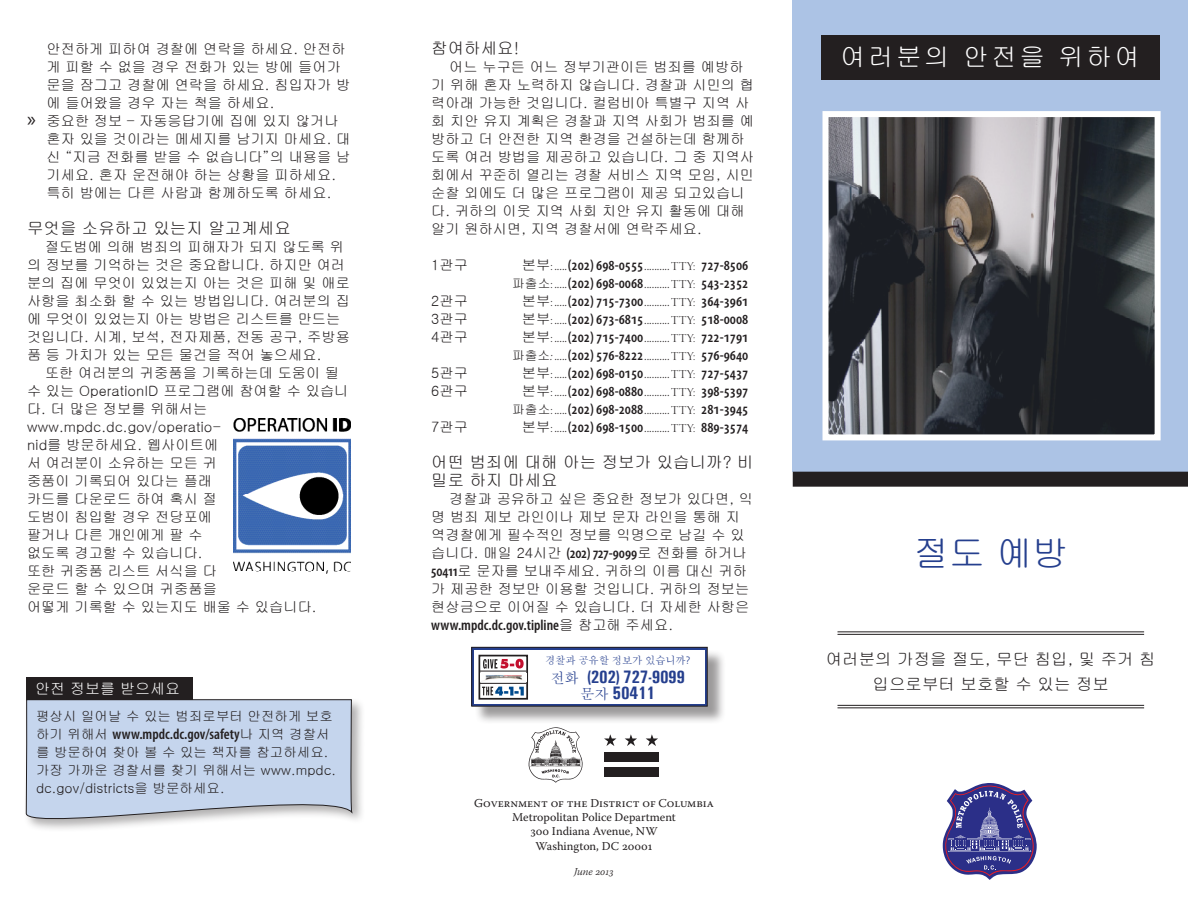
<style>
.page{position:relative;width:1188px;height:918px;background:#fff}
.page>*{position:absolute;margin:0;border:0;box-sizing:border-box;transform-origin:0 0}
.t1{font:36px "Gulim";color:#253f8e}
.t2{font:25.5px "Gulim";letter-spacing:.1em;color:#fff}
.t3{font:700 condensed 18.15px/16.8px "Univers";letter-spacing:-.02em;color:#253f8e;text-align:center}
.subhead{font:16.5px/18px "Gulim";color:#231f20}
.kicker{font:16.5px/25.5px "Gulim";color:#231f20;text-align:center}
.body{font:600 condensed 15px "Myriad Pro";color:#231f20}
.t4{font:15px "Gulim";color:#fff}
.body-2{font:14.25px/18px "Gulim";color:#231f20}
.t5{font:13.5px/18px "Gulim";color:#231f20}
.t6{font:12px/14.4px "Warnock Pro";color:#231f20;text-align:center}
.t7{font:italic 300 10.5px "Warnock Pro";letter-spacing:-.005em;color:#231f20}
.t8{font:10.2px "Batang";letter-spacing:-.02em;color:#253f8e}
.s1{font-family:"Myriad Pro";font-size:21px}
.s2{font-family:"Gulim";font-weight:400;font-stretch:normal;font-size:13.5px}
.s3{font-family:"Gulim";font-weight:400;font-stretch:normal;font-size:14.25px}
.s4{font-family:"Warnock Pro Light Disp";font-weight:400;font-stretch:normal;font-size:12.75px}
.s5{font-family:"Warnock Pro Light Disp";font-weight:400;font-stretch:normal;font-size:14.25px}
.s6{font-family:"Warnock Pro Light Disp";font-weight:400;font-stretch:normal;font-size:12px}
.s7{font-family:"Gulim";font-weight:400;font-stretch:normal;font-size:12.75px}
.s8{font-family:"Warnock Pro Light It Disp";font-weight:400;font-stretch:normal;font-size:12.75px}
.s9{font-family:"Myriad Pro";font-weight:600;font-stretch:condensed;font-size:15px}
.s10{font-family:"Univers";font-weight:300}
.s11{font-family:"Batang";font-weight:400;font-stretch:normal;font-size:14.1px}
.s12{font-style:inherit}
</style>
<div class="page">
<img style="left:529px;top:728px;width:54px;height:55px">
<div style="left:604px;top:752px;width:54px;height:10px;background:#231f20"></div>
<div style="left:604px;top:767px;width:54px;height:10px;background:#231f20"></div>
<svg style="left:604px;top:734px;width:12px;height:12px"></svg>
<svg style="left:625px;top:734px;width:12px;height:12px"></svg>
<svg style="left:646px;top:734px;width:12px;height:12px"></svg>
<div style="left:793px;top:0;width:395px;height:472px;background:#acc3e5"></div>
<div style="left:793px;top:472px;width:395px;height:15px;background:#231f20"></div>
<div style="left:821px;top:35px;width:338px;height:44px;background:#231f20"></div>
<svg style="left:943px;top:783px;width:94px;height:96px"></svg>
<img style="left:830px;top:118px;width:324px;height:315px">
<div style="left:823px;top:111px;width:338px;height:329px;border:6px solid #fff"></div>
<hr style="left:838px;top:632px;width:306px;height:1px;background:#231f20">
<hr style="left:838px;top:634px;width:306px;height:1px;background:#231f20">
<hr style="left:838px;top:705px;width:306px;height:1px;background:#231f20">
<hr style="left:838px;top:708px;width:306px;height:1px;background:#231f20">
<img style="left:233px;top:418px;width:118px;height:156px">
<div style="left:24px;top:697px;width:342px;height:136px;background:#231f20;opacity:.35"></div>
<svg style="left:26px;top:699px;width:327px;height:134px;background:#c8d5e8"></svg>
<div style="left:26px;top:677px;width:167px;height:23px;background:#231f20"></div>
<div style="left:474px;top:649px;width:252px;height:76px;background:#231f20;opacity:.45"></div>
<svg style="left:474px;top:649px;width:231px;height:55px"></svg>
<div style="left:475px;top:650px;width:230px;height:54px;background:#fff"></div>
<svg style="left:482px;top:658px;width:43px;height:29px"></svg>
<div style="left:479px;top:655px;width:49px;height:45px;border:2px solid #231f20"></div>
<img style="left:480px;top:673px;width:46px;height:8px">
<svg style="left:483px;top:659px;width:41px;height:10px"></svg>
<svg style="left:482px;top:687px;width:42px;height:9px"></svg>
<hr style="left:480px;top:671px;width:47px;height:1px;background:#231f20">
<hr style="left:480px;top:683px;width:47px;height:1px;background:#231f20">
<div style="left:472px;top:647px;width:235px;height:59px;border:1px solid #231f20"></div>
<p class="body-2" style="left:46px;top:40px;width:305px">안전하게 피하여 경찰에 연락을 하세요. 안전하 게 피할 수 없을 경우 전화가 있는 방에 들어가 문을 잠그고 경찰에 연락을 하세요. 침입자가 방 에 들어왔을 경우 자는 척을 하세요.</p>
<p class="body-2" style="left:46px;top:112px;width:305px;text-indent:-20px"><span class="s1">»</span> 중요한 정보 – 자동응답기에 집에 있지 않거나 혼자 있을 것이라는 메세지를 남기지 마세요. 대 신 “지금 전화를 받을 수 없습니다”의 내용을 남 기세요. 혼자 운전해야 하는 상황을 피하세요. 특히 밤에는 다른 사람과 함께하도록 하세요.</p>
<p class="subhead" style="left:27px;top:219px;width:265px">무엇을 소유하고 있는지 알고계세요</p>
<p class="body-2" style="left:27px;top:238px;width:325px;text-indent:18px">절도범에 의해 범죄의 피해자가 되지 않도록 위 의 정보를 기억하는 것은 중요합니다. 하지만 여러 분의 집에 무엇이 있었는지 아는 것은 피해 및 애로 사항을 최소화 할 수 있는 방법입니다. 여러분의 집 에 무엇이 있었는지 아는 방법은 리스트를 만드는 것입니다. 시계, 보석, 전자제품, 전동 공구, 주방용 품 등 가치가 있는 모든 물건을 적어 놓으세요.</p>
<p class="body-2" style="left:27px;top:364px;width:323px;text-indent:18px">또한 여러분의 귀중품을 기록하는데 도움이 될 수 있는 OperationID 프로그램에 참여할 수 있습니 다. 더 많은 정보를 위해서는 www.mpdc.dc.gov/operatio-<br>nid를 방문하세요. 웹사이트에<br>서 여러분이 소유하는 모든 귀<br>중품이 기록되어 있다는 플래<br>카드를 다운로드 하여 혹시 절<br>도범이 침입할 경우 전당포에<br>팔거나 다른 개인에게 팔 수<br>없도록 경고할 수 있습니다.<br>또한 귀중품 리스트 서식을 다<br>운로드 할 수 있으며 귀중품을<br>어떻게 기록할 수 있는지도 배울 수 있습니다.</p>
<p class="t4" style="left:35px;top:681px;width:146px">안전 정보를 받으세요</p>
<p class="t5" style="left:36px;top:707px;width:298px">평상시 일어날 수 있는 범죄로부터 안전하게 보호</p>
<p class="body" style="left:36px;top:725px;width:295px"><span class="s2">하기 위해서</span> www.mpdc.dc.gov/safety<span class="s2">나 지역 경찰서</span></p>
<p class="t5" style="left:36px;top:743px;width:301px">를 방문하여 찾아 볼 수 있는 책자를 참고하세요. 가장 가까운 경찰서를 찾기 위해서는 www.mpdc. dc.gov/districts을 방문하세요.</p>
<p class="subhead" style="left:431px;top:39px;width:89px">참여하세요!</p>
<p class="body-2" style="left:431px;top:58px;width:324px;text-indent:18px">어느 누구든 어느 정부기관이든 범죄를 예방하 기 위해 혼자 노력하지 않습니다. 경찰과 시민의 협 력아래 가능한 것입니다. 컬럼비아 특별구 지역 사 회 치안 유지 계획은 경찰과 지역 사회가 범죄를 예 방하고 더 안전한 지역 환경을 건설하는데 함께하 도록 여러 방법을 제공하고 있습니다. 그 중 지역사 회에서 꾸준히 열리는 경찰 서비스 지역 모임, 시민 순찰 외에도 더 많은 프로그램이 제공 되고있습니 다. 귀하의 이웃 지역 사회 치안 유지 활동에 대해 알기 원하시면, 지역 경찰서에 연락주세요.</p>
<p class="body-2" style="left:431px;top:256px;width:38px">1관구</p>
<p class="body" style="left:522px;top:256px;width:228px"><span class="s3">본부</span><span class="s4">:</span> <span class="s5">.....</span>(202) 698-0555<span class="s5">..........</span><span class="s6">TTY:</span> 727-8506</p>
<p class="body" style="left:512px;top:274px;width:238px"><span class="s7">파출소</span><span class="s4">:</span> <span class="s5">.....</span>(202) 698-0068<span class="s5">..........</span><span class="s6">TTY:</span> 543-2352</p>
<p class="body-2" style="left:431px;top:292px;width:38px">2관구</p>
<p class="body" style="left:522px;top:292px;width:228px"><span class="s3">본부</span><span class="s4">:</span> <span class="s5">.....</span>(202) 715-7300<span class="s5">..........</span><span class="s6">TTY:</span> 364-3961</p>
<p class="body-2" style="left:431px;top:310px;width:38px">3관구</p>
<p class="body" style="left:522px;top:310px;width:228px"><span class="s3">본부</span><span class="s4">:</span> <span class="s5">.....</span>(202) 673-6815<span class="s5">..........</span><span class="s6">TTY:</span> 518-0008</p>
<p class="body-2" style="left:431px;top:328px;width:38px">4관구</p>
<p class="body" style="left:522px;top:328px;width:228px"><span class="s3">본부</span><span class="s4">:</span> <span class="s5">.....</span>(202) 715-7400<span class="s5">..........</span><span class="s6">TTY:</span> 722-1791</p>
<p class="body" style="left:512px;top:346px;width:238px"><span class="s7">파출소</span><span class="s8">:</span> <span class="s5">.....</span>(202) 576-8222<span class="s5">..........</span><span class="s6">TTY:</span> 576-9640</p>
<p class="body-2" style="left:431px;top:364px;width:38px">5관구</p>
<p class="body" style="left:522px;top:364px;width:228px"><span class="s3">본부</span><span class="s4">:</span> <span class="s5">.....</span>(202) 698-0150<span class="s5">..........</span><span class="s6">TTY:</span> 727-5437</p>
<p class="body-2" style="left:431px;top:382px;width:38px">6관구</p>
<p class="body" style="left:522px;top:382px;width:228px"><span class="s3">본부</span><span class="s4">:</span> <span class="s5">.....</span>(202) 698-0880<span class="s5">..........</span><span class="s6">TTY:</span> 398-5397</p>
<p class="body" style="left:512px;top:400px;width:238px"><span class="s7">파출소</span><span class="s4">:</span> <span class="s5">.....</span>(202) 698-2088<span class="s5">..........</span><span class="s6">TTY:</span> 281-3945</p>
<p class="body-2" style="left:431px;top:418px;width:38px">7관구</p>
<p class="body" style="left:522px;top:418px;width:228px"><span class="s3">본부</span><span class="s4">:</span> <span class="s5">.....</span>(202) 698-1500<span class="s5">..........</span><span class="s6">TTY:</span> 889-3574</p>
<p class="subhead" style="left:431px;top:453px;width:324px">어떤 범죄에 대해 아는 정보가 있습니까? 비 밀로 하지 마세요</p>
<p class="body-2" style="left:431px;top:490px;width:323px;text-indent:18px">경찰과 공유하고 싶은 중요한 정보가 있다면, 익 명 범죄 제보 라인이나 제보 문자 라인을 통해 지 역경찰에게 필수적인 정보를 익명으로 남길 수 있 습니다. 매일 24시간 <span class="s9">(202) 727-9099</span>로 전화를 하거나<br><span class="s9">50411</span>로 문자를 보내주세요. 귀하의 이름 대신 귀하 가 제공한 정보만 이용할 것입니다. 귀하의 정보는 현상금으로 이어질 수 있습니다. 더 자세한 사항은</p>
<p class="body" style="left:431px;top:616px;width:243px">www.mpdc.dc.gov.tipline<span class="s3">을 참고해 주세요.</span></p>
<p class="t8" style="left:545px;top:655px;width:147px">경찰과 공유할 정보가 있습니까<span class="s10">?</span></p>
<p class="t3" style="left:550px;top:668px;width:136px"><span class="s11">전화</span> (202) 727-9099 <span class="s11">문자</span> <span class="s12">50411</span></p>
<p class="t6" style="left:474px;top:795px;width:241px">Government of the District of Columbia<br>Metropolitan Police Department<br>300 Indiana Avenue, NW<br>Washington, DC 20001</p>
<p class="t7" style="left:574px;top:865px;width:41px">June 2013</p>
<h2 class="t2" style="left:840px;top:44px;width:302px">여러분의 안전을 위하여</h2>
<p class="t1" style="left:914px;top:535px;width:156px">절도 예방</p>
<p class="kicker" style="left:826px;top:646px;width:331px">여러분의 가정을 절도, 무단 침입, 및 주거 침 입으로부터 보호할 수 있는 정보</p>
</div>
